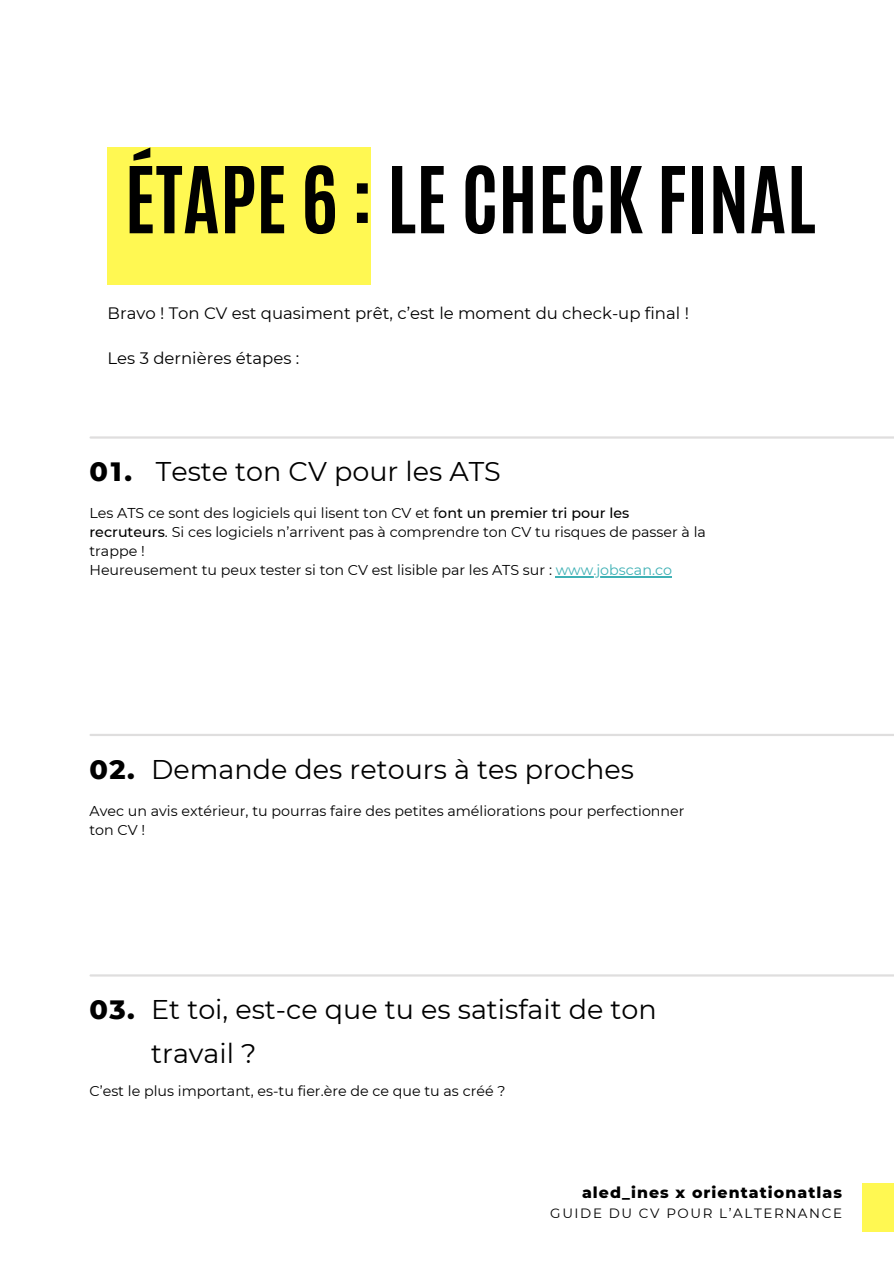
<style>
.page{position:relative;width:894px;height:1264px;background:#fff}
.page>*{position:absolute;margin:0;border:0;box-sizing:border-box;transform-origin:0 0}
.t1{font:700 78.3px "Antonio";color:#000}
.t2{font:27px/44px "Montserrat";color:#000}
.t3{font:800 27px "Montserrat";color:#000}
.t4{font:16.5px "Montserrat";color:#000}
.t5{font:800 15.75px "Montserrat";letter-spacing:.07em;color:#000}
.t6{font:14.25px/19.2px "Montserrat";color:#000}
.t7{font:13.5px "Montserrat";letter-spacing:.12em;color:#000}
.s1{font-weight:500}
.s2{color:#3fb1b5}
</style>
<div class="page">
<div style="left:107px;top:147px;width:264px;height:137px;background:#fff852"></div>
<hr style="left:90px;top:436px;width:803px;height:2px;background:#dfdede">
<hr style="left:555px;top:576px;width:116px;height:1px;background:#3fb1b5">
<hr style="left:90px;top:733px;width:803px;height:3px;background:#dfdede">
<div style="left:862px;top:1183px;width:31px;height:48px;background:#fff852"></div>
<hr style="left:90px;top:974px;width:803px;height:2px;background:#dfdede">
<p class="t1" style="left:124px;top:144px;width:692px">ÉTAPE 6 : LE CHECK FINAL</p>
<p class="t4" style="left:108px;top:303px;width:582px">Bravo ! Ton CV est quasiment prêt, c’est le moment du check-up final !</p>
<p class="t4" style="left:108px;top:348px;width:193px">Les 3 dernières étapes :</p>
<p class="t3" style="left:89px;top:455px;width:44px">01.</p>
<p class="t2" style="left:156px;top:449px;width:346px">Teste ton CV pour les ATS</p>
<p class="t6" style="left:89px;top:503px;width:618px">Les ATS ce sont des logiciels qui lisent ton CV et f<span class="s1">ont un premier tri pour les recruteurs</span>. Si ces logiciels n’arrivent pas à comprendre ton CV tu risques de passer à la trappe !</p>
<p class="t6" style="left:89px;top:560px;width:584px">Heureusement tu peux tester si ton CV est lisible par les ATS sur : <span class="s2">www.jobscan.co</span></p>
<p class="t3" style="left:89px;top:752px;width:47px">02.</p>
<p class="t2" style="left:151px;top:747px;width:484px">Demande des retours à tes proches</p>
<p class="t6" style="left:89px;top:800px;width:596px">Avec un avis extérieur, tu pourras faire des petites améliorations pour perfectionner ton CV !</p>
<p class="t3" style="left:89px;top:992px;width:47px">03.</p>
<p class="t2" style="left:151px;top:987px;width:507px">Et toi, est-ce que tu es satisfait de ton travail ?</p>
<p class="t6" style="left:89px;top:1081px;width:417px">C’est le plus important, es-tu fier.ère de ce que tu as créé ?</p>
<p class="t5" style="left:582px;top:1182px;width:261px">aled_ines x orientationatlas</p>
<p class="t7" style="left:550px;top:1205px;width:293px">GUIDE DU CV POUR L’ALTERNANCE</p>
</div>
